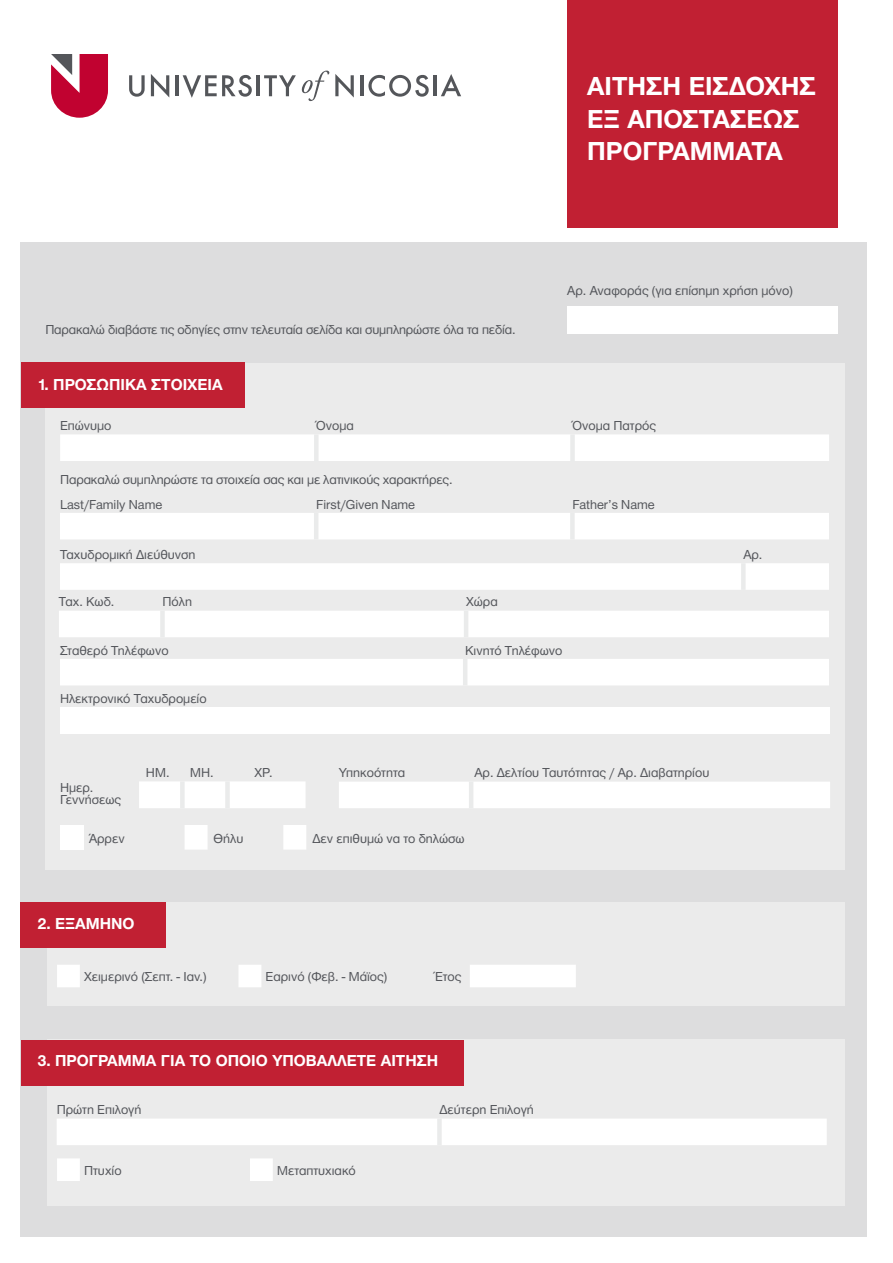
<style>
.page{position:relative;width:893px;height:1263px;background:#fff}
.page>*{position:absolute;margin:0;border:0;box-sizing:border-box;transform-origin:0 0}
.t1{font:700 27px/32.4px "Helvetica Neue Greek";color:#fff}
.t2{font:700 16.5px "Helvetica Neue Greek";color:#fff}
.t3{font:13.5px/12px "Helvetica Neue Greek";color:#54565b}
</style>
<div class="page">
<div style="left:21px;top:242px;width:846px;height:995px;background:#ddddde"></div>
<div style="left:47px;top:1040px;width:798px;height:166px;background:#ebebeb"></div>
<div style="left:47px;top:902px;width:798px;height:103px;background:#ebebeb"></div>
<div style="left:45px;top:363px;width:800px;height:507px;background:#ebebeb"></div>
<div style="left:567px;top:307px;width:270px;height:27px;background:#fff"></div>
<div style="left:567px;top:0;width:270px;height:227px;background:#c12033"></div>
<svg style="left:51px;top:54px;width:57px;height:64px"></svg>
<svg style="left:129px;top:75px;width:16px;height:22px"></svg>
<svg style="left:151px;top:74px;width:18px;height:23px"></svg>
<hr style="left:176px;top:75px;width:3px;height:21px;background:#54565a">
<svg style="left:183px;top:75px;width:69px;height:23px"></svg>
<hr style="left:257px;top:75px;width:3px;height:21px;background:#54565a">
<svg style="left:264px;top:75px;width:32px;height:21px"></svg>
<svg style="left:335px;top:74px;width:19px;height:24px"></svg>
<hr style="left:360px;top:75px;width:3px;height:21px;background:#54565a">
<svg style="left:368px;top:75px;width:61px;height:22px"></svg>
<hr style="left:434px;top:75px;width:3px;height:21px;background:#54565a">
<svg style="left:441px;top:74px;width:20px;height:22px"></svg>
<svg style="left:302px;top:71px;width:27px;height:30px"></svg>
<div style="left:21px;top:363px;width:224px;height:45px;background:#c12033"></div>
<div style="left:60px;top:513px;width:769px;height:26px;background:#fff"></div>
<hr style="left:314px;top:513px;width:4px;height:26px;background:#eaebeb">
<div style="left:570px;top:513px;width:5px;height:26px;background:#eaebeb"></div>
<div style="left:60px;top:434px;width:769px;height:27px;background:#fff"></div>
<div style="left:314px;top:434px;width:5px;height:27px;background:#eaebeb"></div>
<div style="left:570px;top:434px;width:5px;height:27px;background:#eaebeb"></div>
<div style="left:60px;top:563px;width:769px;height:27px;background:#fff"></div>
<div style="left:741px;top:563px;width:5px;height:27px;background:#eaebeb"></div>
<div style="left:59px;top:611px;width:770px;height:26px;background:#fff"></div>
<div style="left:160px;top:611px;width:5px;height:26px;background:#eaebeb"></div>
<hr style="left:464px;top:611px;width:4px;height:26px;background:#eaebeb">
<div style="left:60px;top:659px;width:769px;height:26px;background:#fff"></div>
<hr style="left:463px;top:659px;width:4px;height:26px;background:#eaebeb">
<div style="left:60px;top:707px;width:769px;height:26px;background:#fff"></div>
<div style="left:60px;top:825px;width:23px;height:25px;background:#fff"></div>
<svg style="left:185px;top:825px;width:121px;height:25px"></svg>
<div style="left:139px;top:781px;width:167px;height:27px;background:#fff"></div>
<div style="left:180px;top:781px;width:5px;height:27px;background:#eaebeb"></div>
<div style="left:225px;top:781px;width:5px;height:27px;background:#eaebeb"></div>
<div style="left:339px;top:782px;width:491px;height:26px;background:#fff"></div>
<hr style="left:469px;top:782px;width:4px;height:26px;background:#eaebeb">
<div style="left:21px;top:903px;width:145px;height:45px;background:#c12033"></div>
<svg style="left:57px;top:965px;width:519px;height:22px"></svg>
<div style="left:21px;top:1040px;width:443px;height:45px;background:#c12033"></div>
<svg style="left:57px;top:1158px;width:216px;height:23px"></svg>
<div style="left:57px;top:1119px;width:770px;height:26px;background:#fff"></div>
<div style="left:437px;top:1118px;width:5px;height:27px;background:#eaebeb"></div>
<h1 class="t1" style="left:587px;top:70px;width:230px">ΑΙΤΗΣΗ ΕΙΣΔΟΧΗΣ<br>ΕΞ ΑΠΟΣΤΑΣΕΩΣ<br>ΠΡΟΓΡΑΜΜΑΤΑ</h1>
<p class="t3" style="left:45px;top:323px;width:472px">Παρακαλώ διαβάστε τις οδηγίες στην τελευταία σελίδα και συμπληρώστε όλα τα πεδία.</p>
<p class="t2" style="left:38px;top:375px;width:186px">1. ΠΡΟΣΩΠΙΚΑ ΣΤΟΙΧΕΙΑ</p>
<p class="t3" style="left:567px;top:284px;width:227px">Αρ. Αναφοράς (για επίσημη χρήση μόνο)</p>
<p class="t3" style="left:60px;top:420px;width:53px">Επώνυμο</p>
<p class="t3" style="left:316px;top:420px;width:39px">Όνομα</p>
<p class="t3" style="left:572px;top:420px;width:85px">Όνομα Πατρός</p>
<p class="t3" style="left:60px;top:474px;width:394px">Παρακαλώ συμπληρώστε τα στοιχεία σας και με λατινικούς χαρακτήρες.</p>
<p class="t3" style="left:60px;top:498px;width:104px">Last/Family Name</p>
<p class="t3" style="left:316px;top:498px;width:100px">First/Given Name</p>
<p class="t3" style="left:572px;top:498px;width:84px">Father’s Name</p>
<p class="t3" style="left:60px;top:548px;width:137px">Ταχυδρομική Διεύθυνση</p>
<p class="t3" style="left:743px;top:548px;width:21px">Αρ.</p>
<p class="t3" style="left:59px;top:596px;width:57px">Ταχ. Κωδ.</p>
<p class="t3" style="left:162px;top:596px;width:31px">Πόλη</p>
<p class="t3" style="left:466px;top:596px;width:33px">Χώρα</p>
<p class="t3" style="left:60px;top:644px;width:110px">Σταθερό Τηλέφωνο</p>
<p class="t3" style="left:465px;top:644px;width:99px">Κινητό Τηλέφωνο</p>
<p class="t3" style="left:60px;top:692px;width:148px">Ηλεκτρονικό Ταχυδρομείο</p>
<p class="t3" style="left:60px;top:781px;width:63px">Ημερ.<br>Γεννήσεως</p>
<p class="t3" style="left:146px;top:767px;width:69px">HM. MH.</p>
<p class="t3" style="left:254px;top:767px;width:20px">ΧΡ.</p>
<p class="t3" style="left:339px;top:767px;width:68px">Υπηκοότητα</p>
<p class="t3" style="left:474px;top:767px;width:236px">Αρ. Δελτίου Ταυτότητας / Αρ. Διαβατηρίου</p>
<p class="t3" style="left:89px;top:832px;width:37px">Άρρεν</p>
<p class="t3" style="left:214px;top:832px;width:31px">Θήλυ</p>
<p class="t3" style="left:312px;top:832px;width:154px">Δεν επιθυμώ να το δηλώσω</p>
<p class="t2" style="left:38px;top:914px;width:98px">2. ΕΞΑΜΗΝΟ</p>
<p class="t3" style="left:84px;top:971px;width:124px">Χειμερινό (Σεπτ. - Ιαν.)</p>
<p class="t3" style="left:266px;top:971px;width:123px">Εαρινό (Φεβ. - Μάϊος)</p>
<p class="t3" style="left:435px;top:971px;width:28px">Έτος</p>
<p class="t2" style="left:38px;top:1052px;width:402px">3. ΠΡΟΓΡΑΜΜΑ ΓΙΑ ΤΟ ΟΠΟΙΟ ΥΠΟΒΑΛΛΕΤΕ ΑΙΤΗΣΗ</p>
<p class="t3" style="left:57px;top:1104px;width:86px">Πρώτη Επιλογή</p>
<p class="t3" style="left:439px;top:1104px;width:96px">Δεύτερη Επιλογή</p>
<p class="t3" style="left:84px;top:1164px;width:39px">Πτυχίο</p>
<p class="t3" style="left:277px;top:1164px;width:80px">Μεταπτυχιακό</p>
</div>
